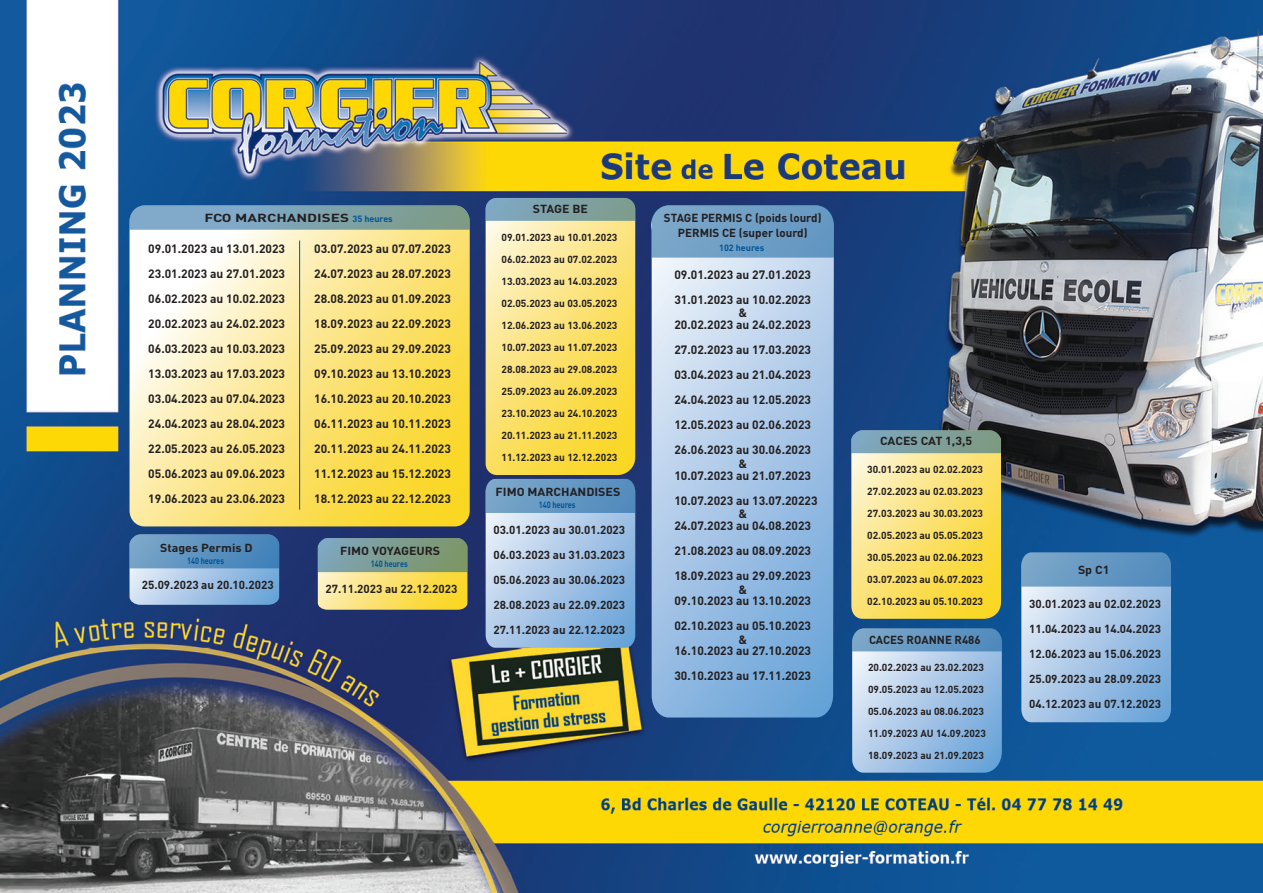
<style>
.page{position:relative;width:1263px;height:893px;background:#fff}
.page>*{position:absolute;margin:0;border:0;box-sizing:border-box;transform-origin:0 0}
.t1{font:700 12px/25px "DIN Pro";color:#231f20;text-align:justify}
.t2{font:700 11.55px/25px "DIN Pro";color:#231f20;text-align:justify}
.t3{font:700 11.55px "DIN Pro";color:#231f20;scale:1.07 1}
.t4{font:700 11.55px "DIN Pro";color:#231f20;scale:1.31 1}
.t5{font:700 10.2px/22px "DIN Pro";color:#231f20;text-align:justify}
.t6{font:700 9px "DIN Pro";color:#005495;scale:.82 1}
.t7{font:700 9px "DIN Pro";color:#005495}
.s1{font-size:9px;color:#005495}
</style>
<div class="page">
<img style="left:0;top:0;width:1263px;height:893px">
<svg style="left:130px;top:230px;width:340px;height:296px;background:#fbe78e"></svg>
<hr style="left:299px;top:241px;width:1px;height:269px;background:#005495">
<svg style="left:130px;top:205px;width:340px;height:25px;background:#7ea2b0"></svg>
<svg style="left:651px;top:205px;width:183px;height:512px;background:#a7c6e7"></svg>
<svg style="left:652px;top:205px;width:182px;height:53px;background:#6f9dc4"></svg>
<svg style="left:318px;top:538px;width:149px;height:72px;background:#bdbf7c"></svg>
<svg style="left:130px;top:534px;width:149px;height:71px;background:#80abd2"></svg>
<svg style="left:1021px;top:553px;width:150px;height:169px;background:#98bbde"></svg>
<svg style="left:486px;top:198px;width:149px;height:450px;background:#cdce9d"></svg>
<svg style="left:852px;top:628px;width:150px;height:145px;background:#9bbde0"></svg>
<svg style="left:851px;top:430px;width:150px;height:189px;background:#ead876"></svg>
<p class="t4" style="left:204px;top:210px;width:145px">FCO MARCHANDISES <span class="s1">35 heures</span></p>
<p class="t1" style="left:148px;top:235px;width:138px">09.01.2023 au 13.01.2023<br>23.01.2023 au 27.01.2023<br>06.02.2023 au 10.02.2023<br>20.02.2023 au 24.02.2023<br>06.03.2023 au 10.03.2023<br>13.03.2023 au 17.03.2023<br>03.04.2023 au 07.04.2023<br>24.04.2023 au 28.04.2023<br>22.05.2023 au 26.05.2023<br>05.06.2023 au 09.06.2023<br>19.06.2023 au 23.06.2023</p>
<p class="t1" style="left:314px;top:235px;width:138px">03.07.2023 au 07.07.2023<br>24.07.2023 au 28.07.2023<br>28.08.2023 au 01.09.2023<br>18.09.2023 au 22.09.2023<br>25.09.2023 au 29.09.2023<br>09.10.2023 au 13.10.2023<br>16.10.2023 au 20.10.2023<br>06.11.2023 au 10.11.2023<br>20.11.2023 au 24.11.2023<br>11.12.2023 au 15.12.2023<br>18.12.2023 au 22.12.2023</p>
<p class="t3" style="left:160px;top:539px;width:88px">Stages Permis D</p>
<p class="t6" style="left:187px;top:554px;width:46px">140 heures</p>
<p class="t2" style="left:142px;top:572px;width:133px">25.09.2023 au 20.10.2023</p>
<p class="t3" style="left:340px;top:543px;width:95px">FIMO VOYAGEURS</p>
<p class="t6" style="left:371px;top:558px;width:46px">140 heures</p>
<p class="t2" style="left:326px;top:576px;width:133px">27.11.2023 au 22.12.2023</p>
<p class="t3" style="left:533px;top:201px;width:53px">STAGE BE</p>
<p class="t5" style="left:501px;top:225px;width:117px">09.01.2023 au 10.01.2023<br>06.02.2023 au 07.02.2023<br>13.03.2023 au 14.03.2023<br>02.05.2023 au 03.05.2023<br>12.06.2023 au 13.06.2023<br>10.07.2023 au 11.07.2023<br>28.08.2023 au 29.08.2023<br>25.09.2023 au 26.09.2023<br>23.10.2023 au 24.10.2023<br>20.11.2023 au 21.11.2023<br>11.12.2023 au 12.12.2023</p>
<p class="t3" style="left:496px;top:484px;width:118px">FIMO MARCHANDISES</p>
<p class="t6" style="left:539px;top:499px;width:46px">140 heures</p>
<p class="t2" style="left:493px;top:517px;width:133px">03.01.2023 au 30.01.2023<br>06.03.2023 au 31.03.2023<br>05.06.2023 au 30.06.2023<br>28.08.2023 au 22.09.2023<br>27.11.2023 au 22.12.2023</p>
<p class="t2" style="left:664px;top:209px;width:159px;line-height:15px;text-align:center">STAGE PERMIS C (poids lourd)<br>PERMIS CE (super lourd)</p>
<p class="t7" style="left:719px;top:241px;width:47px">102 heures</p>
<p class="t1" style="left:674px;top:262px;width:145px;text-align:left">09.01.2023 au 27.01.2023<br>31.01.2023 au 10.02.2023<br>20.02.2023 au 24.02.2023<br>27.02.2023 au 17.03.2023<br>03.04.2023 au 21.04.2023<br>24.04.2023 au 12.05.2023<br>12.05.2023 au 02.06.2023<br>26.06.2023 au 30.06.2023<br>10.07.2023 au 21.07.2023<br>10.07.2023 au 13.07.20223<br>24.07.2023 au 04.08.2023<br>21.08.2023 au 08.09.2023<br>18.09.2023 au 29.09.2023<br>09.10.2023 au 13.10.2023<br>02.10.2023 au 05.10.2023<br>16.10.2023 au 27.10.2023<br>30.10.2023 au 17.11.2023</p>
<p class="t1" style="left:738px;top:300px;width:10px">&amp;</p>
<p class="t1" style="left:738px;top:450px;width:10px">&amp;</p>
<p class="t1" style="left:738px;top:501px;width:10px">&amp;</p>
<p class="t1" style="left:738px;top:576px;width:10px">&amp;</p>
<p class="t1" style="left:738px;top:627px;width:10px">&amp;</p>
<p class="t3" style="left:880px;top:433px;width:88px">CACES CAT 1,3,5</p>
<p class="t5" style="left:867px;top:458px;width:117px">30.01.2023 au 02.02.2023<br>27.02.2023 au 02.03.2023<br>27.03.2023 au 30.03.2023<br>02.05.2023 au 05.05.2023<br>30.05.2023 au 02.06.2023<br>03.07.2023 au 06.07.2023<br>02.10.2023 au 05.10.2023</p>
<p class="t2" style="left:869px;top:626px;width:113px">CACES ROANNE R486</p>
<p class="t5" style="left:868px;top:656px;width:119px;text-align:left">20.02.2023 au 23.02.2023<br>09.05.2023 au 12.05.2023<br>05.06.2023 au 08.06.2023<br>11.09.2023 AU 14.09.2023<br>18.09.2023 au 21.09.2023</p>
<p class="t3" style="left:1078px;top:562px;width:31px">Sp C1</p>
<p class="t2" style="left:1029px;top:590px;width:133px">30.01.2023 au 02.02.2023<br>11.04.2023 au 14.04.2023<br>12.06.2023 au 15.06.2023<br>25.09.2023 au 28.09.2023<br>04.12.2023 au 07.12.2023</p>
</div>
